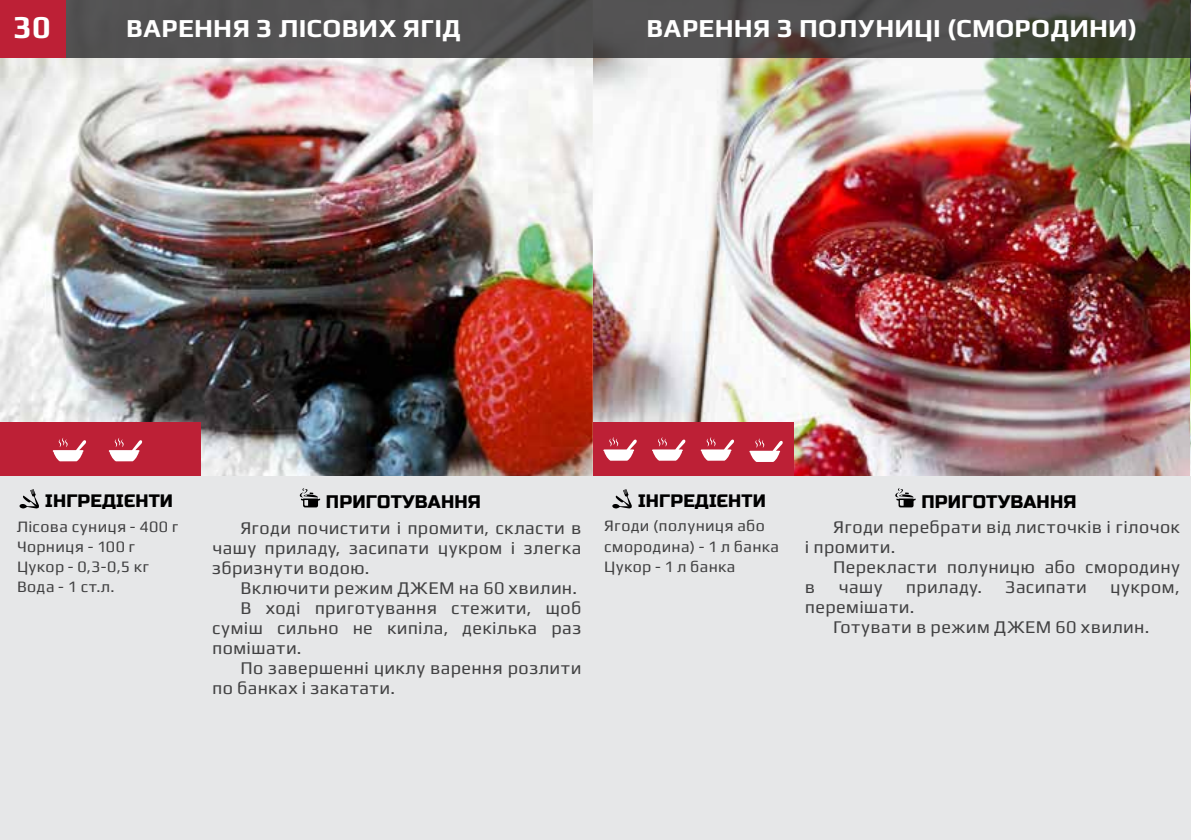
<style>
.page{position:relative;width:1191px;height:840px;background:#fff}
.page>*{position:absolute;margin:0;border:0;box-sizing:border-box;transform-origin:0 0}
.t1{font:700 32px "Play";color:#fff}
.t2{font:700 26px "Play";letter-spacing:.015em;color:#fff}
.t3{font:18.2px "Russo One";letter-spacing:.01em;color:#000}
.t4{font:18px/20px "Play";letter-spacing:.02em;color:#414142}
.t5{font:18px "Russo One";letter-spacing:.01em;color:#000}
.t6{font:16px/20px "Play";letter-spacing:.025em;color:#414142}
</style>
<div class="page">
<img style="left:0;top:57px;width:1191px;height:419px">
<div style="left:0;top:422px;width:201px;height:54px;background:#bd2036"></div>
<div style="left:593px;top:422px;width:200px;height:54px;background:#bd2036"></div>
<svg style="left:53px;top:438px;width:33px;height:23px"></svg>
<svg style="left:109px;top:438px;width:33px;height:23px"></svg>
<svg style="left:603px;top:437px;width:34px;height:23px"></svg>
<svg style="left:652px;top:437px;width:33px;height:23px"></svg>
<svg style="left:700px;top:437px;width:34px;height:23px"></svg>
<svg style="left:749px;top:438px;width:34px;height:23px"></svg>
<div style="left:0;top:476px;width:1191px;height:363px;background:#e6e7e8"></div>
<svg style="left:65px;top:0;width:1126px;height:57px;fill:#525152"></svg>
<svg style="left:19px;top:489px;width:20px;height:19px"></svg>
<svg style="left:300px;top:488px;width:20px;height:19px"></svg>
<svg style="left:612px;top:489px;width:20px;height:19px"></svg>
<svg style="left:895px;top:488px;width:20px;height:19px"></svg>
<div style="left:0;top:0;width:64px;height:57px;background:#bd2036"></div>
<h1 class="t1" style="left:14px;top:8px;width:39px">30</h1>
<h2 class="t2" style="left:126px;top:13px;width:336px">ВАРЕННЯ З ЛІСОВИХ ЯГІД</h2>
<h2 class="t2" style="left:646px;top:13px;width:492px">ВАРЕННЯ З ПОЛУНИЦІ (СМОРОДИНИ)</h2>
<p class="t5" style="left:45px;top:490px;width:129px">ІНГРЕДІЄНТИ</p>
<p class="t3" style="left:326px;top:490px;width:157px">ПРИГОТУВАННЯ</p>
<p class="t5" style="left:638px;top:490px;width:129px">ІНГРЕДІЄНТИ</p>
<p class="t3" style="left:921px;top:490px;width:157px">ПРИГОТУВАННЯ</p>
<p class="t6" style="left:17px;top:515px;width:163px">Лісова суниця - 400 г<br>Чорниця - 100 г<br>Цукор - 0,3-0,5 кг<br>Вода - 1 ст.л.</p>
<p class="t4" style="left:212px;top:517px;width:371px;text-align:justify;text-indent:28px">Ягоди почистити і промити, скласти в чашу приладу, засипати цукром і злегка збризнути водою.</p>
<p class="t4" style="left:240px;top:577px;width:338px">Включити режим ДЖЕМ на 60 хвилин.</p>
<p class="t4" style="left:240px;top:597px;width:342px">В ході приготування стежити, щоб</p>
<p class="t4" style="left:212px;top:617px;width:371px">суміш сильно не кипіла, декілька раз</p>
<p class="t4" style="left:212px;top:637px;width:91px">помішати.</p>
<p class="t4" style="left:240px;top:657px;width:342px">По завершенні циклу варення розлити</p>
<p class="t4" style="left:212px;top:677px;width:184px">по банках і закатати.</p>
<p class="t6" style="left:604px;top:515px;width:177px">Ягоди (полуниця або смородина) - 1 л банка<br>Цукор - 1 л банка</p>
<p class="t4" style="left:805px;top:516px;width:376px;text-indent:28px">Ягоди перебрати від листочків і гілочок і промити.</p>
<p class="t4" style="left:833px;top:556px;width:348px">Перекласти полуницю або смородину</p>
<p class="t4" style="left:805px;top:576px;width:12px">в</p>
<p class="t4" style="left:838px;top:576px;width:45px">чашу</p>
<p class="t4" style="left:906px;top:576px;width:78px">приладу.</p>
<p class="t4" style="left:1005px;top:576px;width:83px">Засипати</p>
<p class="t4" style="left:1110px;top:576px;width:71px">цукром,</p>
<p class="t4" style="left:833px;top:596px;width:317px;text-indent:-28px">перемішати.<br>Готувати в режим ДЖЕМ 60 хвилин.</p>
</div>
